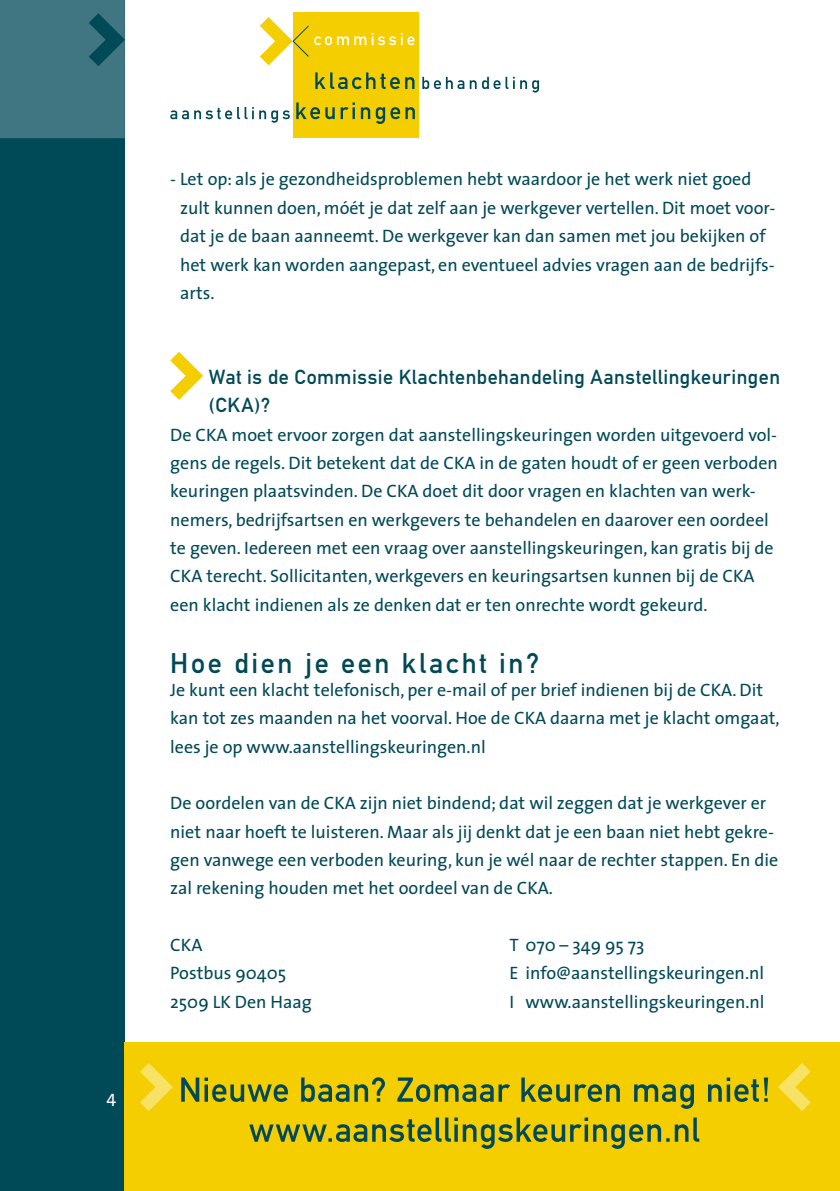
<style>
.page{position:relative;width:840px;height:1191px;background:#fff}
.page>*{position:absolute;margin:0;border:0;box-sizing:border-box;transform-origin:0 0}
.t1{font:28px "DIN Mittelschrift";letter-spacing:.095em;color:#004957}
.t2{font:20px/28.4px "DIN Mittelschrift";letter-spacing:.025em;color:#004957}
.t3{font:18px/28.4px "The Sans";color:#004957}
.t4{font:18px "The Sans Caps";color:#004957}
.t5{font:18px "The Sans Caps";color:#fff}
</style>
<div class="page">
<div style="left:0;top:0;width:125px;height:1191px;background:#004957"></div>
<div style="left:0;top:0;width:125px;height:138px;background:#407681"></div>
<div style="left:125px;top:1042px;width:714px;height:149px;background:#f4ce00"></div>
<div style="left:292px;top:13px;width:126px;height:125px;background:#f4ce00"></div>
<svg style="left:170px;top:107px;width:120px;height:16px"></svg>
<svg style="left:422px;top:77px;width:92px;height:12px"></svg>
<svg style="left:520px;top:80px;width:18px;height:13px"></svg>
<svg style="left:260px;top:17px;width:154px;height:48px"></svg>
<svg style="left:315px;top:72px;width:84px;height:17px"></svg>
<svg style="left:405px;top:77px;width:9px;height:12px"></svg>
<svg style="left:296px;top:102px;width:38px;height:17px"></svg>
<svg style="left:340px;top:102px;width:74px;height:22px"></svg>
<svg style="left:140px;top:1063px;width:33px;height:48px"></svg>
<svg style="left:778px;top:1063px;width:32px;height:48px"></svg>
<svg style="left:249px;top:1117px;width:449px;height:31px"></svg>
<svg style="left:181px;top:1077px;width:586px;height:31px"></svg>
<svg style="left:170px;top:352px;width:33px;height:48px"></svg>
<p class="t5" style="left:106px;top:1084px;width:11px">4</p>
<p class="t3" style="left:180px;top:165px;width:596px;text-indent:-10px">- Let op: als je gezondheidsproblemen hebt waardoor je het werk niet goed zult kunnen doen, móét je dat zelf aan je werkgever vertellen. Dit moet voor&shy;dat je de baan aanneemt. De werkgever kan dan samen met jou bekijken of het werk kan worden aangepast, en eventueel advies vragen aan de bedrijfs&shy;arts.</p>
<p class="t2" style="left:209px;top:362px;width:572px">Wat is de Commissie Klachtenbehandeling Aanstellingkeuringen (CKA)?</p>
<p class="t3" style="left:170px;top:420px;width:608px">De CKA moet ervoor zorgen dat aanstellingskeuringen worden uitgevoerd vol&shy;gens de regels. Dit betekent dat de CKA in de gaten houdt of er geen verboden keuringen plaatsvinden. De CKA doet dit door vragen en klachten van werk&shy;nemers, bedrijfsartsen en werkgevers te behandelen en daarover een oordeel te geven. Iedereen met een vraag over aanstellingskeuringen, kan gratis bij de CKA terecht. Sollicitanten, werkgevers en keuringsartsen kunnen bij de CKA een klacht indienen als ze denken dat er ten onrechte wordt gekeurd.</p>
<h1 class="t1" style="left:170px;top:646px;width:370px">Hoe dien je een klacht in?</h1>
<p class="t3" style="left:170px;top:675px;width:610px">Je kunt een klacht telefonisch, per e-mail of per brief indienen bij de CKA. Dit kan tot zes maanden na het voorval. Hoe de CKA daarna met je klacht omgaat, lees je op www.aanstellingskeuringen.nl</p>
<p class="t3" style="left:170px;top:788px;width:609px">De oordelen van de CKA zijn niet bindend; dat wil zeggen dat je werkgever er niet naar hoeft te luisteren. Maar als jij denkt dat je een baan niet hebt gekre&shy;gen vanwege een verboden keuring, kun je wél naar de rechter stappen. En die zal rekening houden met het oordeel van de CKA.</p>
<p class="t4" style="left:170px;top:930px;width:34px">CKA</p>
<p class="t3" style="left:170px;top:958px;width:143px">Postbus 90405<br>2509 LK Den Haag</p>
<p class="t3" style="left:509px;top:930px;width:256px">T 070 – 349 95 73<br>E info@aanstellingskeuringen.nl<br>I www.aanstellingskeuringen.nl</p>
</div>
